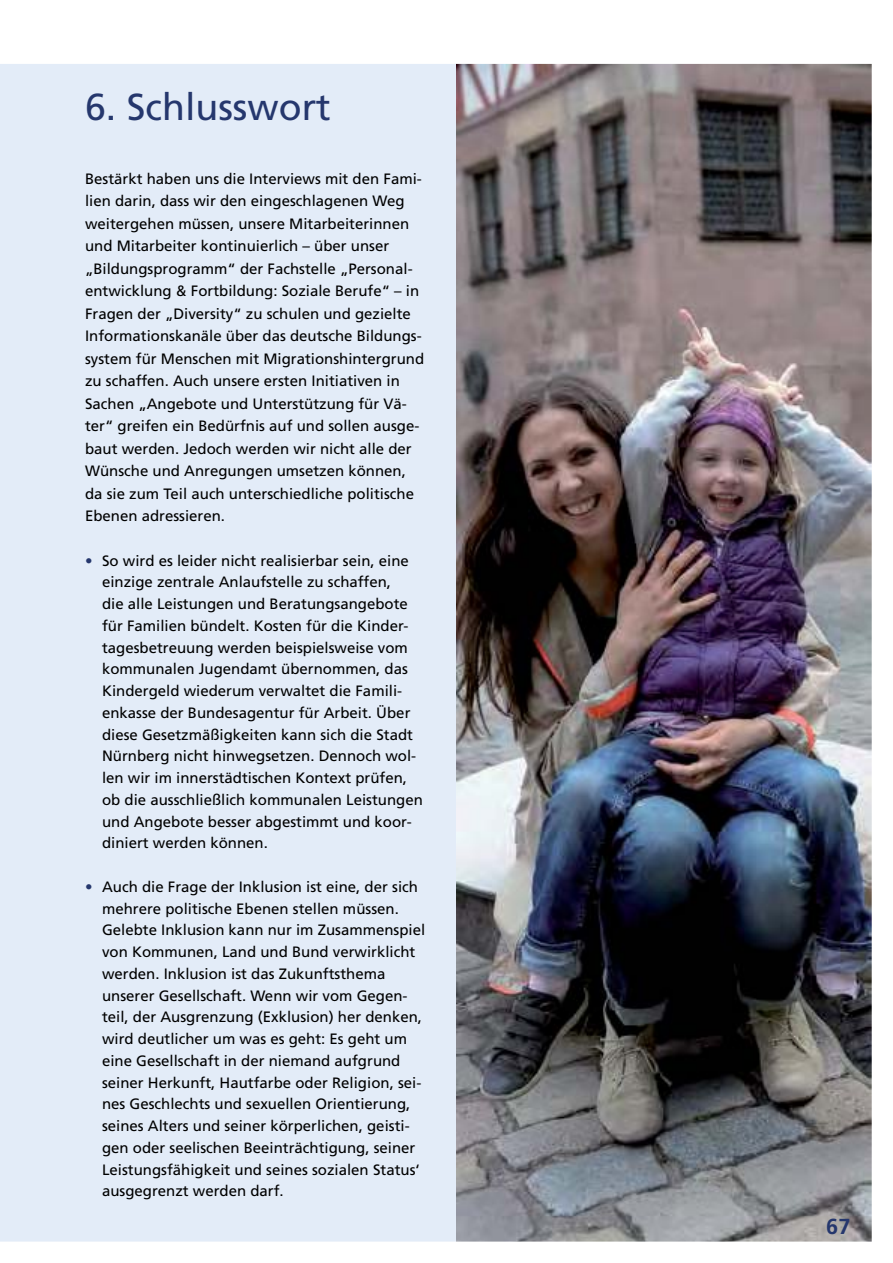
<style>
.page{position:relative;width:893px;height:1263px;background:#fff}
.page>*{position:absolute;margin:0;border:0;box-sizing:border-box;transform-origin:0 0}
.t1{font:37.5px "Frutiger";color:#25376d}
.t2{font:700 21.75px "Frutiger";color:#25376d}
.t3{font:15px/21.8px "Frutiger";color:#000}
.s1{font-weight:700;color:#25376d}
</style>
<div class="page">
<img style="left:0;top:63px;width:872px;height:1179px">
<h1 class="t1" style="left:85px;top:92px;width:247px">6. Schlusswort</h1>
<p class="t3" style="left:85px;top:169px;width:341px;line-height:22.5px">Bestärkt haben uns die Interviews mit den Fami&shy;lien darin, dass wir den eingeschlagenen Weg weitergehen müssen, unsere Mitarbeiterinnen und Mitarbeiter kontinuierlich – über unser „Bildungsprogramm“ der Fachstelle „Personal&shy;entwicklung &amp; Fortbildung: Soziale Berufe“ – in Fragen der „Diversity“ zu schulen und gezielte Informationskanäle über das deutsche Bildungs&shy;system für Menschen mit Migrationshintergrund zu schaffen. Auch unsere ersten Initiativen in Sachen „Angebote und Unterstützung für Vä&shy;ter“ greifen ein Bedürfnis auf und sollen ausge&shy;baut werden. Jedoch werden wir nicht alle der Wünsche und Anregungen umsetzen können, da sie zum Teil auch unterschiedliche politische Ebenen adressieren.</p>
<p class="t3" style="left:102px;top:551px;width:322px;text-indent:-17px"><span class="s1">•</span> So wird es leider nicht realisierbar sein, eine einzige zentrale Anlaufstelle zu schaffen,<br>die alle Leistungen und Beratungsangebote für Familien bündelt. Kosten für die Kinder&shy;tagesbetreuung werden beispielsweise vom kommunalen Jugendamt übernommen, das Kindergeld wiederum verwaltet die Famili&shy;enkasse der Bundesagentur für Arbeit. Über diese Gesetzmäßigkeiten kann sich die Stadt Nürnberg nicht hinwegsetzen. Dennoch wol&shy;len wir im innerstädtischen Kontext prüfen, ob die ausschließlich kommunalen Leistungen und Angebote besser abgestimmt und koor&shy;diniert werden können.</p>
<p class="t3" style="left:102px;top:877px;width:325px;text-indent:-17px"><span class="s1">•</span> Auch die Frage der Inklusion ist eine, der sich mehrere politische Ebenen stellen müssen.<br>Gelebte Inklusion kann nur im Zusammenspiel von Kommunen, Land und Bund verwirklicht werden. Inklusion ist das Zukunftsthema unserer Gesellschaft. Wenn wir vom Gegen&shy;teil, der Ausgrenzung (Exklusion) her denken, wird deutlicher um was es geht: Es geht um eine Gesellschaft in der niemand aufgrund seiner Herkunft, Hautfarbe oder Religion, sei&shy;nes Geschlechts und sexuellen Orientierung, seines Alters und seiner körperlichen, geisti&shy;gen oder seelischen Beeinträchtigung, seiner Leistungsfähigkeit und seines sozialen Status‘ ausgegrenzt werden darf.</p>
<h2 class="t2" style="left:826px;top:1217px;width:26px">67</h2>
</div>
